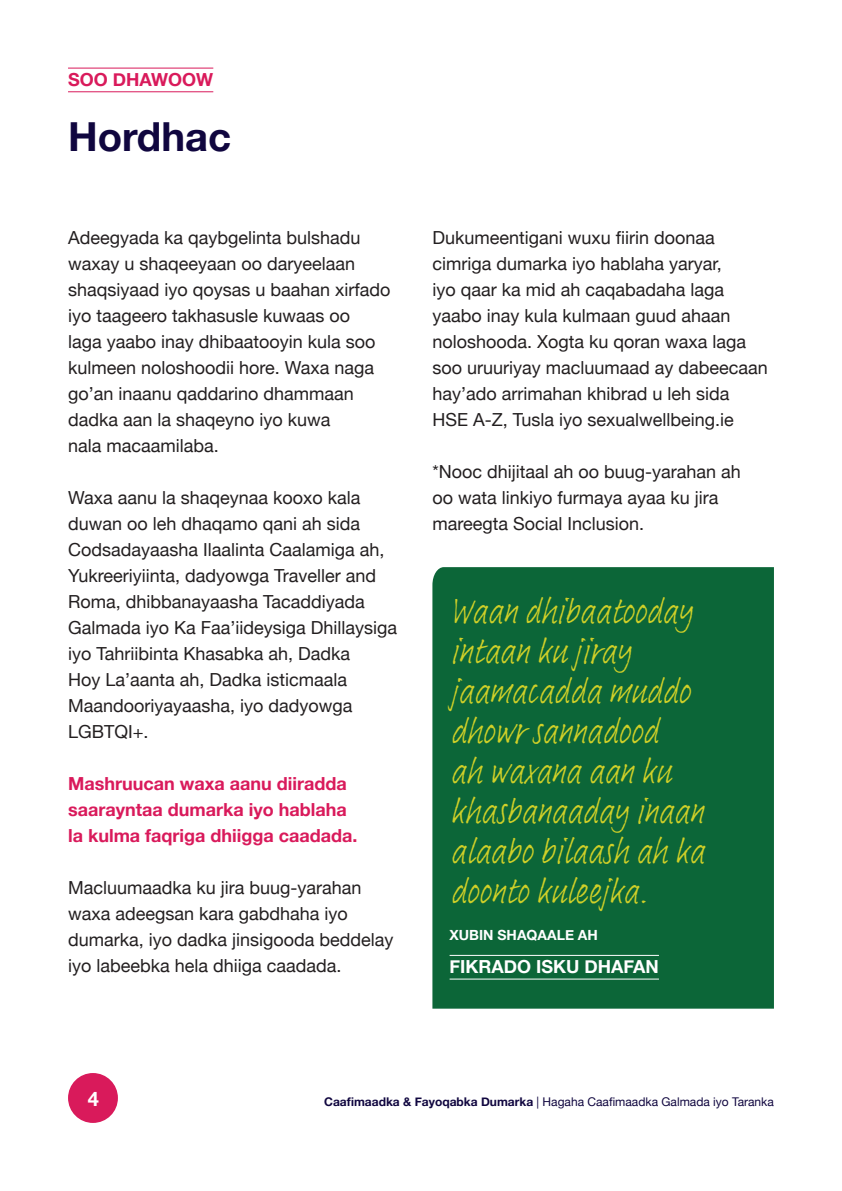
<style>
.page{position:relative;width:842px;height:1191px;background:#fff}
.page>*{position:absolute;margin:0;border:0;box-sizing:border-box;transform-origin:0 0}
.title_opt{font:700 40px "Helvetica Neue";color:#10063f}
.handwritten_notes{font:36px/40px "Adobe Handwriting Frank";color:#d0d028}
.t1{font:700 20px "Helvetica Neue";color:#fff}
.Intro{font:18px/26px "Helvetica Neue";color:#231f20}
.Intro-2{font:700 18px/26px "Helvetica Neue";color:#d91a5b}
.diverse_voices{font:700 18px "Helvetica Neue";color:#fff}
.sections{font:700 18px "Helvetica Neue";color:#d91a5b}
.staff_etc{font:700 14px "Helvetica Neue";color:#fff}
.t2{font:12px "Helvetica Neue";color:#10063f}
.s1{font-weight:700}
</style>
<div class="page">
<div style="left:68px;top:1073px;width:50px;height:50px;background:#d91a5b;border-radius:50%"></div>
<div style="left:432px;top:567px;width:342px;height:441px;background:#0c6638"></div>
<hr style="left:68px;top:68px;width:145px;height:1px;background:#d91a5b">
<hr style="left:68px;top:91px;width:145px;height:1px;background:#d91a5b">
<hr style="left:450px;top:955px;width:209px;height:1px;background:#fff">
<hr style="left:450px;top:978px;width:209px;height:1px;background:#fff">
<p class="sections" style="left:68px;top:65px;width:147px">SOO DHAWOOW</p>
<p class="title_opt" style="left:68px;top:105px;width:164px">Hordhac</p>
<p class="Intro" style="left:68px;top:226px;width:324px">Adeegyada ka qaybgelinta bulshadu waxay u shaqeeyaan oo daryeelaan shaqsiyaad iyo qoysas u baahan xirfado iyo taageero takhasusle kuwaas oo<br>laga yaabo inay dhibaatooyin kula soo kulmeen noloshoodii hore. Waxa naga go’an inaanu qaddarino dhammaan dadka aan la shaqeyno iyo kuwa<br>nala macaamilaba.</p>
<p class="Intro" style="left:68px;top:486px;width:331px">Waxa aanu la shaqeynaa kooxo kala duwan oo leh dhaqamo qani ah sida Codsadayaasha Ilaalinta Caalamiga ah, Yukreeriyiinta, dadyowga Traveller and Roma, dhibbanayaasha Tacaddiyada Galmada iyo Ka Faa’iideysiga Dhillaysiga iyo Tahriibinta Khasabka ah, Dadka<br>Hoy La’aanta ah, Dadka isticmaala Maandooriyayaasha, iyo dadyowga LGBTQI+.</p>
<p class="Intro-2" style="left:68px;top:771px;width:291px">Mashruucan waxa aanu diiradda saarayntaa dumarka iyo hablaha la kulma faqriga dhiigga caadada.</p>
<p class="Intro" style="left:68px;top:876px;width:327px">Macluumaadka ku jira buug-yarahan waxa adeegsan kara gabdhaha iyo dumarka, iyo dadka jinsigooda beddelay iyo labeebka hela dhiiga caadada.</p>
<p class="Intro" style="left:432px;top:226px;width:337px">Dukumeentigani wuxu fiirin doonaa cimriga dumarka iyo hablaha yaryar,<br>iyo qaar ka mid ah caqabadaha laga yaabo inay kula kulmaan guud ahaan noloshooda. Xogta ku qoran waxa laga soo uruuriyay macluumaad ay dabeecaan hay’ado arrimahan khibrad u leh sida HSE A-Z, Tusla iyo sexualwellbeing.ie</p>
<p class="Intro" style="left:432px;top:460px;width:310px">*Nooc dhijitaal ah oo buug-yarahan ah oo wata linkiyo furmaya ayaa ku jira mareegta Social Inclusion.</p>
<p class="handwritten_notes" style="left:450px;top:591px;width:256px">Waan dhibaatooday intaan ku jiray jaamacadda muddo dhowr sannadood<br>ah waxana aan ku khasbanaaday inaan alaabo bilaash ah ka doonto kuleejka.</p>
<p class="staff_etc" style="left:450px;top:924px;width:150px">XUBIN SHAQAALE AH</p>
<p class="diverse_voices" style="left:450px;top:952px;width:211px">FIKRADO ISKU DHAFAN</p>
<p class="t1" style="left:88px;top:1082px;width:13px">4</p>
<p class="t2" style="left:324px;top:1093px;width:451px"><span class="s1">Caafimaadka &amp; Fayoqabka Dumarka</span> | Hagaha Caafimaadka Galmada iyo Taranka</p>
</div>
